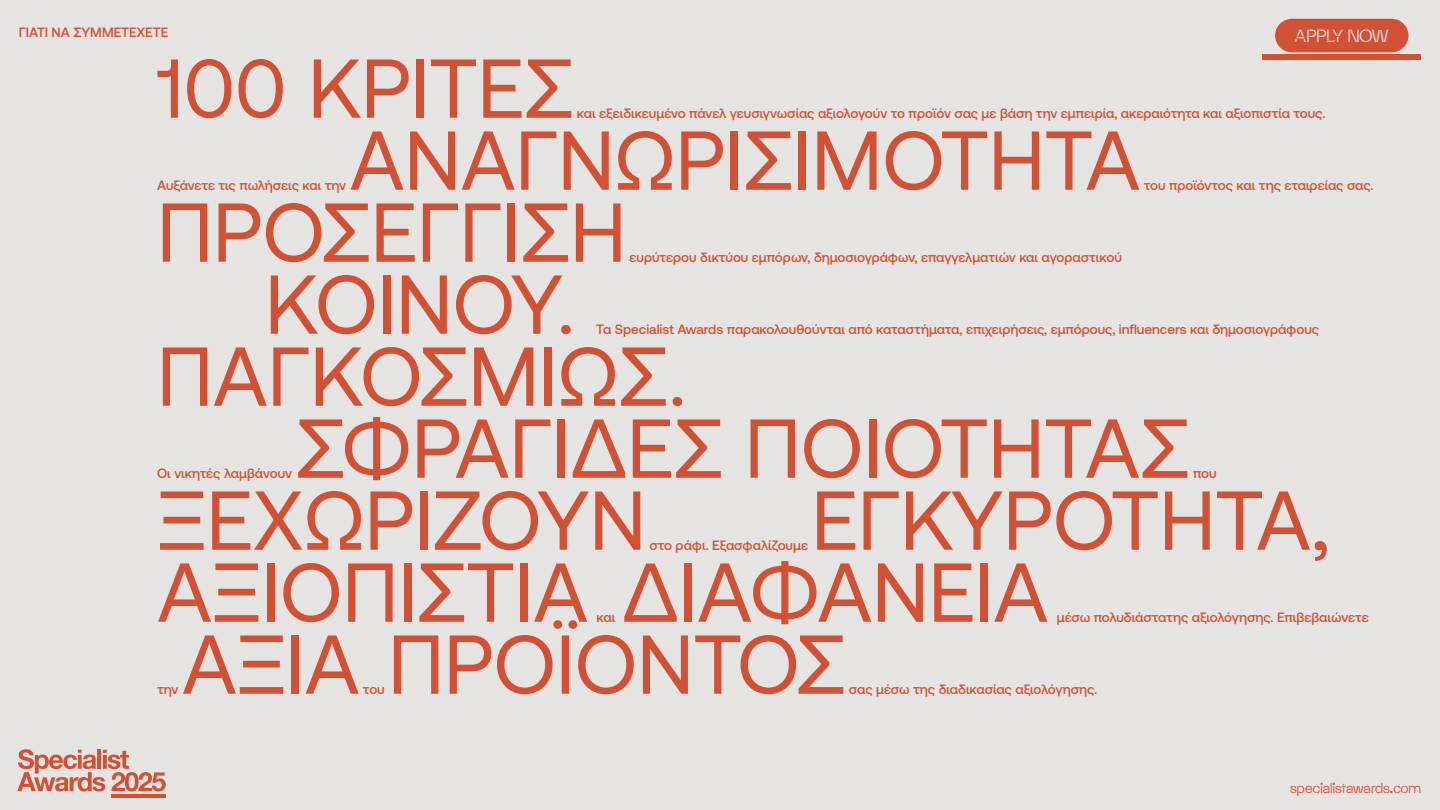
<style>
.page{position:relative;width:1440px;height:810px;background:#e5e4e2}
.page>*{position:absolute;margin:0;border:0;box-sizing:border-box;transform-origin:0 0}
.t1{font:83.25px/72px "Aeonik Pro";color:#d25033}
.t2{font:16.5px "SM Maxeville Constructed";letter-spacing:-.005em;color:#e5e4e2}
.t3{font:500 13.5px "Aeonik Pro";color:#d25033}
.t4{font:13.5px "SM Maxeville Constructed";letter-spacing:-.01em;color:#d25033}
</style>
<div class="page">
<svg style="left:17px;top:749px;width:149px;height:43px"></svg>
<hr style="left:111px;top:794px;width:55px;height:4px;background:#d25033">
<div style="left:1262px;top:54px;width:159px;height:6px;background:#d25033"></div>
<div style="left:1275px;top:19px;width:133px;height:33px;background:#d25033;border-radius:17px"></div>
<p class="t3" style="left:19px;top:25px;width:151px">ΓΙΑΤΙ ΝΑ ΣΥΜΜΕΤΕΧΕΤΕ</p>
<p class="t2" style="left:1295px;top:24px;width:96px">APPLY NOW</p>
<h1 class="t1" style="left:157px;top:53px;width:418px">100 ΚΡΙΤΈΣ</h1>
<p class="t3" style="left:577px;top:106px;width:750px">και εξειδικευμένο πάνελ γευσιγνωσίας αξιολογούν το προϊόν σας με βάση την εμπειρία, ακεραιότητα και αξιοπιστία τους.</p>
<h1 class="t1" style="left:350px;top:125px;width:792px">ΑΝΑΓΝΩΡΙΣΙΜΌΤΗΤΑ</h1>
<p class="t3" style="left:157px;top:178px;width:191px">Αυξάνετε τις πωλήσεις και την</p>
<p class="t3" style="left:1144px;top:178px;width:231px">του προϊόντος και της εταιρείας σας.</p>
<h1 class="t1" style="left:157px;top:197px;width:471px">ΠΡΟΣΈΓΓΙΣΗ</h1>
<p class="t3" style="left:630px;top:250px;width:494px">ευρύτερου δικτύου εμπόρων, δημοσιογράφων, επαγγελματιών και αγοραστικού</p>
<h1 class="t1" style="left:265px;top:269px;width:311px">ΚΟΙΝΟΎ.</h1>
<p class="t3" style="left:596px;top:322px;width:725px">Τα Specialist Awards παρακολουθούνται από καταστήματα, επιχειρήσεις, εμπόρους, influencers και δημοσιογράφους</p>
<h1 class="t1" style="left:157px;top:341px;width:530px">ΠΑΓΚΟΣΜΊΩΣ.</h1>
<h1 class="t1" style="left:296px;top:413px;width:896px">ΣΦΡΑΓΊΔΕΣ ΠΟΙΌΤΗΤΑΣ</h1>
<p class="t3" style="left:157px;top:466px;width:136px">Οι νικητές λαμβάνουν</p>
<p class="t3" style="left:1193px;top:466px;width:25px">που</p>
<h1 class="t1" style="left:157px;top:485px;width:1174px;text-indent:654px">ΕΓΚΥΡΌΤΗΤΑ,<br>ΑΞΙΟΠΙΣΤΊΑ ΔΙΑΦΆΝΕΙΑ</h1>
<h1 class="t1" style="left:157px;top:485px;width:490px">ΞΕΧΩΡΊΖΟΥΝ</h1>
<p class="t3" style="left:649px;top:538px;width:160px">στο ράφι. Εξασφαλίζουμε</p>
<p class="t3" style="left:597px;top:610px;width:20px">και</p>
<p class="t3" style="left:1057px;top:610px;width:313px">μέσω πολυδιάστατης αξιολόγησης. Επιβεβαιώνετε</p>
<h1 class="t1" style="left:182px;top:629px;width:665px">ΑΞΊΑ ΠΡΟΪΌΝΤΟΣ</h1>
<p class="t3" style="left:363px;top:682px;width:23px">του</p>
<p class="t3" style="left:849px;top:682px;width:250px">σας μέσω της διαδικασίας αξιολόγησης.</p>
<p class="t3" style="left:157px;top:682px;width:23px">την</p>
<p class="t4" style="left:1290px;top:778px;width:133px">specialistawards.com</p>
</div>
